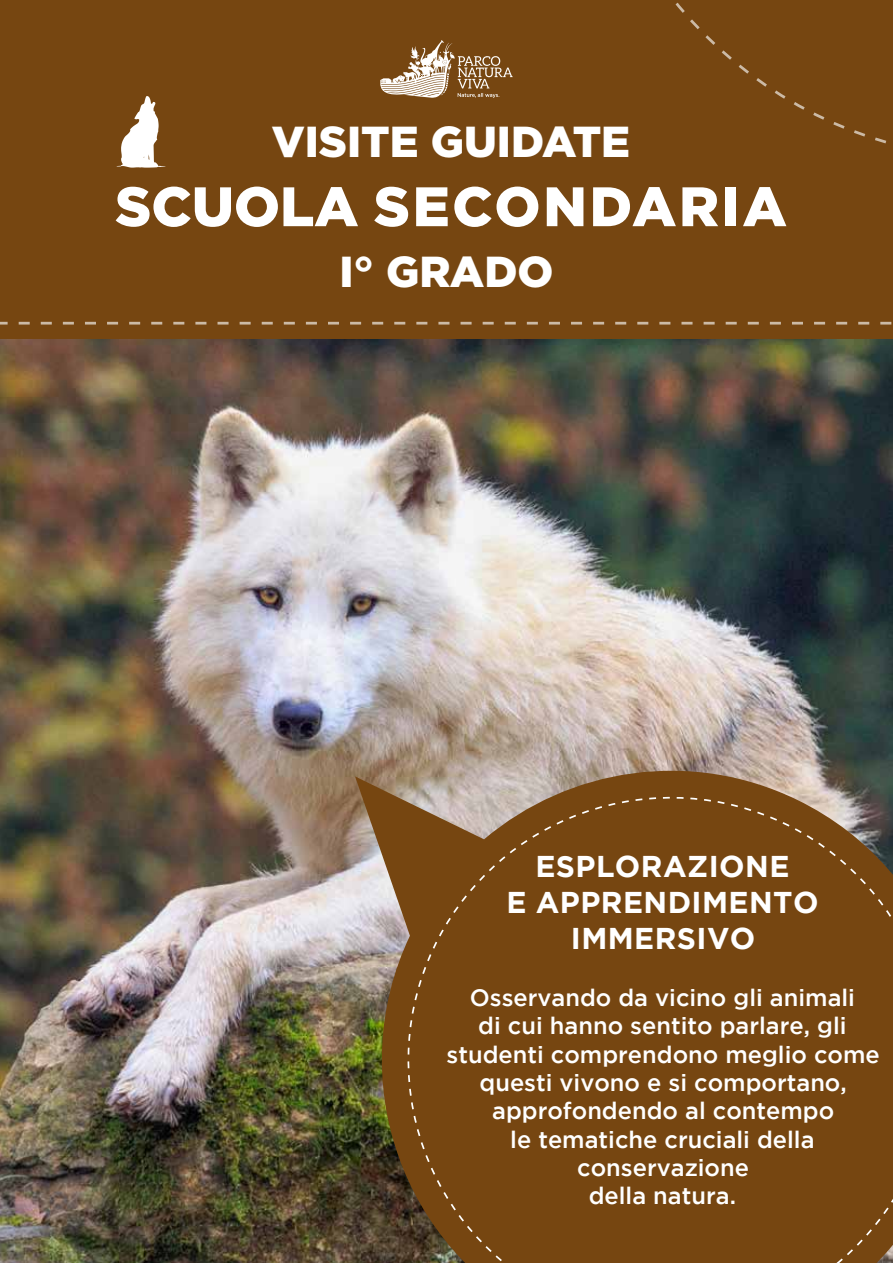
<style>
.page{position:relative;width:893px;height:1263px;background:#fff}
.page>*{position:absolute;margin:0;border:0;box-sizing:border-box;transform-origin:0 0}
.t1{font:900 55.5px "Gotham";letter-spacing:.035em;color:#fff}
.t2{font:900 43.35px "Gotham";color:#fff}
.t3{font:700 30px/36px "Gotham";letter-spacing:.015em;color:#fff;text-align:center}
.t4{font:500 23.55px/28.3px "Gotham";color:#fff;text-align:center}
</style>
<div class="page">
<img style="left:0;top:338px;width:893px;height:925px">
<div style="left:0;top:0;width:893px;height:338px;background:#764611"></div>
<img style="left:342px;top:748px;width:551px;height:515px">
<svg style="left:398px;top:799px;width:10px;height:285px;background:#7f5326"></svg>
<svg style="left:647px;top:787px;width:246px;height:10px;background:#856847"></svg>
<div style="left:408px;top:797px;width:485px;height:466px;background:#764611"></div>
<svg style="left:675px;top:2px;width:212px;height:142px"></svg>
<svg style="left:0;top:322px;width:892px;height:3px"></svg>
<svg style="left:380px;top:40px;width:133px;height:58px"></svg>
<svg style="left:116px;top:96px;width:50px;height:72px"></svg>
<h2 class="t2" style="left:272px;top:112px;width:360px">VISITE GUIDATE</h2>
<h1 class="t1" style="left:115px;top:168px;width:673px">SCUOLA SECONDARIA</h1>
<h2 class="t2" style="left:339px;top:242px;width:216px">I° GRADO</h2>
<p class="t3" style="left:506px;top:848px;width:314px">ESPLORAZIONE<br>E APPRENDIMENTO<br>IMMERSIVO</p>
<p class="t4" style="left:446px;top:983px;width:435px">Osservando da vicino gli animali<br>di cui hanno sentito parlare, gli studenti comprendono meglio come questi vivono e si comportano, approfondendo al contempo<br>le tematiche cruciali della conservazione<br>della natura.</p>
</div>
